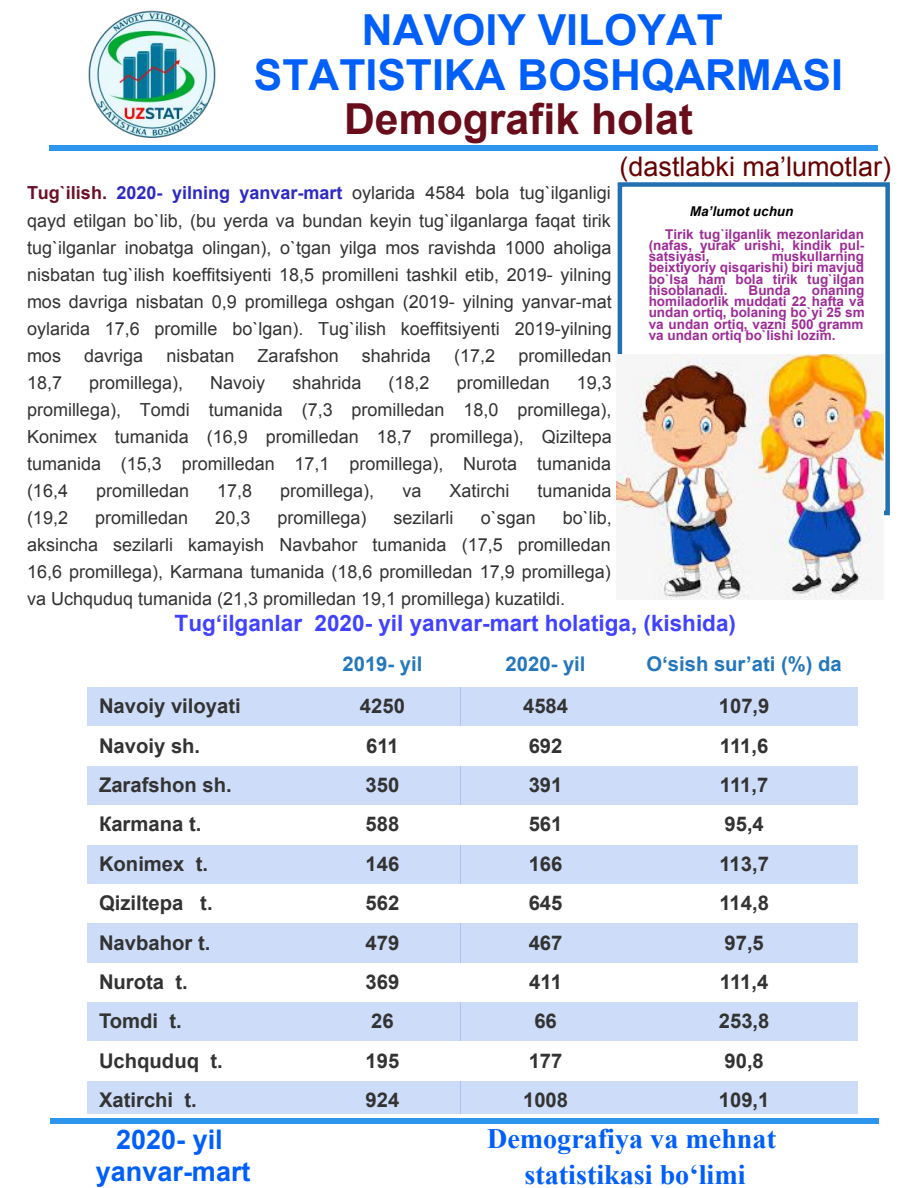
<style>
.page{position:relative;width:918px;height:1188px;background:#fff}
.page>*{position:absolute;margin:0;border:0;box-sizing:border-box;transform-origin:0 0}
.t1{font:700 42.75px/45px "Arial";color:#005ff9;text-align:center}
.t2{font:700 42.75px "Arial";color:#680d19}
.t3{font:700 28.2px/36px "Times New Roman";color:#005ff9;text-align:center}
.t4{font:27px "Arial";color:#600}
.t5{font:700 27px/32.7px "Arial";color:#005ff9;text-align:center}
.t6{font:700 22.5px "Arial";color:#4142ff}
.t7{font:700 20.25px "Arial";color:#333}
.t8{font:700 20.25px "Arial";color:#2477bc}
.t9{font:18px/27px "Arial";color:#333;text-align:justify}
.t10{font:700 13.5px/11.2px "Arial";color:#9e2c97;text-align:justify}
.t11{font:italic 700 13.5px "Arial";color:#000}
.s1{font-weight:700;color:#6d0f27}
.s2{font-weight:700;color:#2d2ac3}
</style>
<div class="page">
<img style="left:88px;top:10px;width:128px;height:129px">
<div style="left:50px;top:145px;width:828px;height:6px;background:#2d95ec"></div>
<div style="left:51px;top:1118px;width:828px;height:6px;background:#2d95ec"></div>
<div style="left:618px;top:182px;width:272px;height:333px;border:5px solid #2271b3"></div>
<img style="left:616px;top:354px;width:267px;height:246px">
<div style="left:88px;top:687px;width:217px;height:40px;background:#cddcf8"></div>
<div style="left:305px;top:687px;width:155px;height:40px;background:#cddcf8"></div>
<div style="left:460px;top:687px;width:171px;height:40px;background:#cddcf8"></div>
<div style="left:631px;top:687px;width:226px;height:40px;background:#cddcf8"></div>
<div style="left:88px;top:766px;width:217px;height:39px;background:#cddcf8"></div>
<div style="left:305px;top:766px;width:155px;height:39px;background:#cddcf8"></div>
<div style="left:460px;top:766px;width:171px;height:39px;background:#cddcf8"></div>
<div style="left:631px;top:766px;width:226px;height:39px;background:#cddcf8"></div>
<div style="left:88px;top:845px;width:217px;height:39px;background:#cddcf8"></div>
<div style="left:305px;top:845px;width:155px;height:39px;background:#cddcf8"></div>
<div style="left:460px;top:845px;width:171px;height:39px;background:#cddcf8"></div>
<div style="left:631px;top:845px;width:226px;height:39px;background:#cddcf8"></div>
<div style="left:88px;top:924px;width:217px;height:39px;background:#cddcf8"></div>
<div style="left:305px;top:924px;width:155px;height:39px;background:#cddcf8"></div>
<div style="left:460px;top:924px;width:171px;height:39px;background:#cddcf8"></div>
<div style="left:631px;top:924px;width:226px;height:39px;background:#cddcf8"></div>
<div style="left:88px;top:1002px;width:217px;height:40px;background:#cddcf8"></div>
<div style="left:305px;top:1002px;width:155px;height:40px;background:#cddcf8"></div>
<div style="left:460px;top:1002px;width:171px;height:40px;background:#cddcf8"></div>
<div style="left:631px;top:1002px;width:226px;height:40px;background:#cddcf8"></div>
<div style="left:88px;top:1081px;width:217px;height:33px;background:#cddcf8"></div>
<div style="left:305px;top:1081px;width:155px;height:33px;background:#cddcf8"></div>
<div style="left:460px;top:1081px;width:171px;height:33px;background:#cddcf8"></div>
<div style="left:631px;top:1081px;width:226px;height:33px;background:#cddcf8"></div>
<h1 class="t1" style="left:254px;top:9px;width:591px">NAVOIY VILOYAT<br>STATISTIKA BOSHQARMASI</h1>
<h1 class="t2" style="left:344px;top:90px;width:351px">Demografik holat</h1>
<h3 class="t4" style="left:619px;top:148px;width:273px">(dastlabki ma’lumotlar)</h3>
<p class="t9" style="left:27px;top:179px;width:586px"><span class="s1">Tug`ilish.</span> <span class="s2">2020- yilning yanvar-mart</span> oylarida 4584 bola tug`ilganligi qayd etilgan bo`lib, (bu yerda va bundan keyin tug`ilganlarga faqat tirik tug`ilganlar inobatga olingan), o`tgan yilga mos ravishda 1000 aholiga nisbatan tug`ilish koeffitsiyenti 18,5 promilleni tashkil etib, 2019- yilning mos davriga nisbatan 0,9 promillega oshgan (2019- yilning yanvar-mat oylarida 17,6 promille bo`lgan). Tug`ilish koeffitsiyenti 2019-yilning mos</p>
<p class="t9" style="left:84px;top:343px;width:61px">davriga</p>
<p class="t9" style="left:166px;top:343px;width:70px">nisbatan</p>
<p class="t9" style="left:258px;top:343px;width:83px">Zarafshon</p>
<p class="t9" style="left:362px;top:343px;width:71px">shahrida</p>
<p class="t9" style="left:454px;top:343px;width:43px">(17,2</p>
<p class="t9" style="left:518px;top:343px;width:95px">promilledan</p>
<p class="t9" style="left:27px;top:370px;width:37px">18,7</p>
<p class="t9" style="left:89px;top:370px;width:96px">promillega),</p>
<p class="t9" style="left:210px;top:370px;width:57px">Navoiy</p>
<p class="t9" style="left:292px;top:370px;width:71px">shahrida</p>
<p class="t9" style="left:389px;top:370px;width:43px">(18,2</p>
<p class="t9" style="left:457px;top:370px;width:95px">promilledan</p>
<p class="t9" style="left:27px;top:370px;width:586px;text-indent:550px">19,3 promillega), Tomdi tumanida (7,3 promilledan 18,0 promillega), Konimex tumanida (16,9 promilledan 18,7 promillega), Qiziltepa tumanida (15,3 promilledan 17,1 promillega), Nurota tumanida (16,4</p>
<p class="t9" style="left:96px;top:478px;width:95px">promilledan</p>
<p class="t9" style="left:217px;top:478px;width:37px">17,8</p>
<p class="t9" style="left:280px;top:478px;width:96px">promillega),</p>
<p class="t9" style="left:402px;top:478px;width:21px">va</p>
<p class="t9" style="left:449px;top:478px;width:62px">Xatirchi</p>
<p class="t9" style="left:538px;top:478px;width:76px">tumanida</p>
<p class="t9" style="left:27px;top:505px;width:43px">(19,2</p>
<p class="t9" style="left:95px;top:505px;width:95px">promilledan</p>
<p class="t9" style="left:215px;top:505px;width:37px">20,3</p>
<p class="t9" style="left:277px;top:505px;width:91px">promillega)</p>
<p class="t9" style="left:394px;top:505px;width:61px">sezilarli</p>
<p class="t9" style="left:481px;top:505px;width:57px">o`sgan</p>
<p class="t9" style="left:27px;top:505px;width:586px;text-indent:536px">bo`lib, aksincha sezilarli kamayish Navbahor tumanida (17,5 promilledan 16,6 promillega), Karmana tumanida (18,6 promilledan 17,9 promillega) va Uchquduq tumanida (21,3 promilledan 19,1 promillega) kuzatildi.</p>
<p class="t11" style="left:690px;top:202px;width:105px">Ma’lumot uchun</p>
<p class="t10" style="left:649px;top:229px;width:217px;text-indent:17px">Tirik tug`ilganlik mezonlaridan (nafas, yurak urishi, kindik pul&shy;satsiyasi,</p>
<p class="t10" style="left:649px;top:251px;width:217px;text-indent:123px">muskullarning beixtiyoriy qisqarishi) biri mavjud bo`lsa ham bola tirik tug`ilgan hisoblanadi.</p>
<p class="t10" style="left:649px;top:285px;width:218px;text-indent:163px">onaning homiladorlik muddati 22 hafta va undan ortiq, bolaning bo`yi 25 sm va undan ortiq, vazni 500 gramm va undan ortiq bo`lishi lozim.</p>
<p class="t10" style="left:749px;top:285px;width:43px">Bunda</p>
<p class="t6" style="left:175px;top:608px;width:563px">Tug‘ilganlar 2020- yil yanvar-mart holatiga, (kishida)</p>
<p class="t8" style="left:343px;top:650px;width:81px">2019- yil</p>
<p class="t8" style="left:506px;top:650px;width:81px">2020- yil</p>
<p class="t8" style="left:646px;top:650px;width:197px">O‘sish sur’ati (%) da</p>
<p class="t7" style="left:99px;top:693px;width:143px">Navoiy viloyati</p>
<p class="t7" style="left:360px;top:693px;width:47px">4250</p>
<p class="t7" style="left:523px;top:693px;width:47px">4584</p>
<p class="t7" style="left:719px;top:693px;width:52px">107,9</p>
<p class="t7" style="left:99px;top:732px;width:103px">Navoiy sh.</p>
<p class="t7" style="left:366px;top:732px;width:34px">611</p>
<p class="t7" style="left:529px;top:732px;width:35px">692</p>
<p class="t7" style="left:720px;top:732px;width:50px">111,6</p>
<p class="t7" style="left:99px;top:771px;width:134px">Zarafshon sh.</p>
<p class="t7" style="left:366px;top:771px;width:35px">350</p>
<p class="t7" style="left:529px;top:771px;width:35px">391</p>
<p class="t7" style="left:720px;top:771px;width:50px">111,7</p>
<p class="t7" style="left:99px;top:811px;width:104px">Кarmana t.</p>
<p class="t7" style="left:366px;top:811px;width:35px">588</p>
<p class="t7" style="left:529px;top:811px;width:35px">561</p>
<p class="t7" style="left:724px;top:811px;width:41px">95,4</p>
<p class="t7" style="left:99px;top:850px;width:111px">Konimex t.</p>
<p class="t7" style="left:366px;top:850px;width:35px">146</p>
<p class="t7" style="left:529px;top:850px;width:35px">166</p>
<p class="t7" style="left:719px;top:850px;width:51px">113,7</p>
<p class="t7" style="left:99px;top:890px;width:115px">Qiziltepa t.</p>
<p class="t7" style="left:366px;top:890px;width:35px">562</p>
<p class="t7" style="left:529px;top:890px;width:35px">645</p>
<p class="t7" style="left:719px;top:890px;width:51px">114,8</p>
<p class="t7" style="left:99px;top:929px;width:113px">Navbahor t.</p>
<p class="t7" style="left:366px;top:929px;width:35px">479</p>
<p class="t7" style="left:529px;top:929px;width:35px">467</p>
<p class="t7" style="left:724px;top:929px;width:41px">97,5</p>
<p class="t7" style="left:99px;top:968px;width:90px">Nurota t.</p>
<p class="t7" style="left:366px;top:968px;width:35px">369</p>
<p class="t7" style="left:529px;top:968px;width:34px">411</p>
<p class="t7" style="left:720px;top:968px;width:50px">111,4</p>
<p class="t7" style="left:99px;top:1008px;width:84px">Tomdi t.</p>
<p class="t7" style="left:371px;top:1008px;width:24px">26</p>
<p class="t7" style="left:534px;top:1008px;width:24px">66</p>
<p class="t7" style="left:719px;top:1008px;width:52px">253,8</p>
<p class="t7" style="left:99px;top:1047px;width:125px">Uchquduq t.</p>
<p class="t7" style="left:366px;top:1047px;width:35px">195</p>
<p class="t7" style="left:529px;top:1047px;width:35px">177</p>
<p class="t7" style="left:724px;top:1047px;width:41px">90,8</p>
<p class="t7" style="left:99px;top:1086px;width:99px">Xatirchi t.</p>
<p class="t7" style="left:366px;top:1086px;width:35px">924</p>
<p class="t7" style="left:523px;top:1086px;width:47px">1008</p>
<p class="t7" style="left:719px;top:1086px;width:52px">109,1</p>
<h3 class="t5" style="left:96px;top:1124px;width:156px">2020- yil yanvar-mart</h3>
<h2 class="t3" style="left:487px;top:1119px;width:291px">Demografiya va mehnat statistikasi bo‘limi</h2>
</div>
